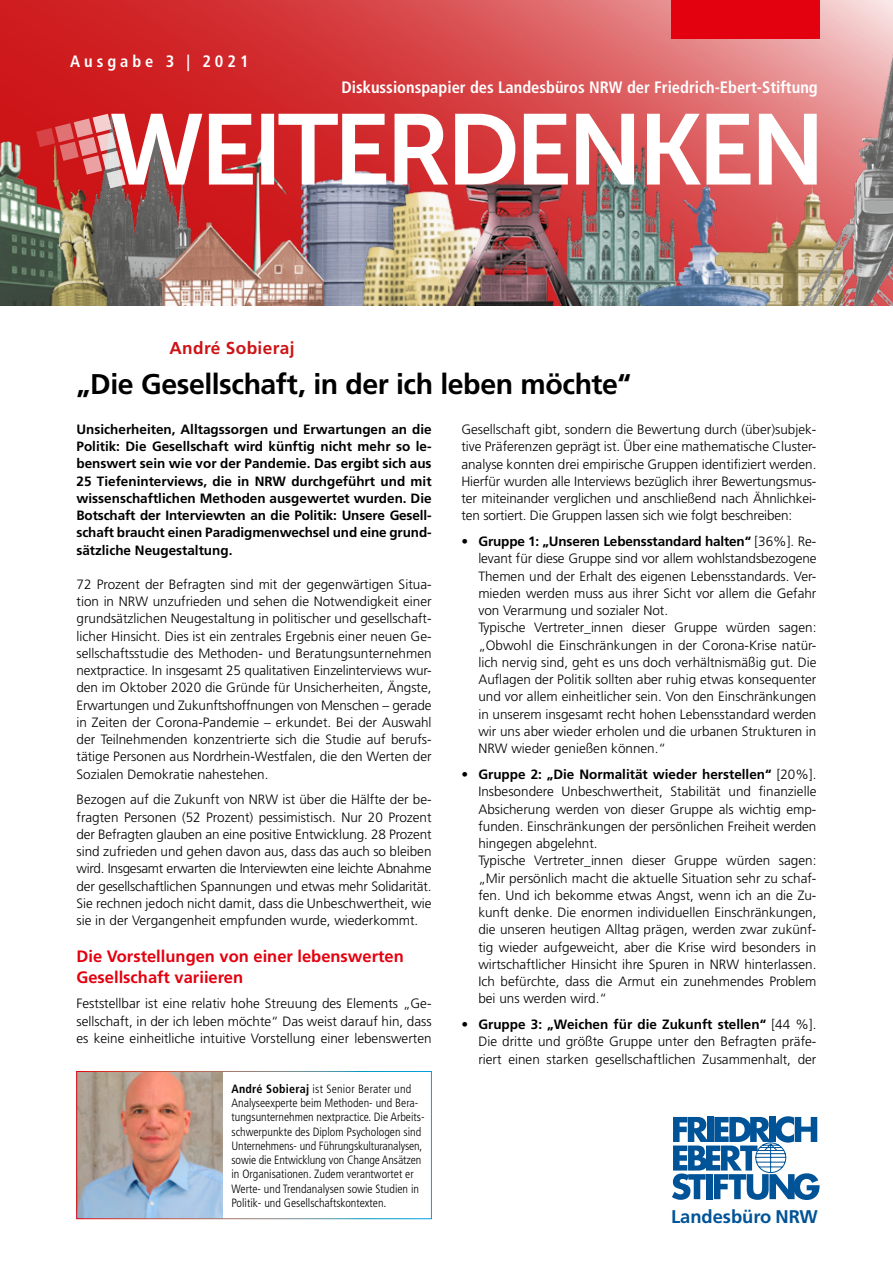
<style>
.page{position:relative;width:893px;height:1263px;background:#fff}
.page>*{position:absolute;margin:0;border:0;box-sizing:border-box;transform-origin:0 0}
.t1{font:700 28.5px "Frutiger";letter-spacing:-.015em;color:#000}
.t2{font:700 18.3px "Frutiger";color:#005397}
.t3{font:700 17.25px "Frutiger CE";letter-spacing:.02em;color:#cd1316}
.t4{font:700 condensed 16.5px "Frutiger";color:#fff}
.t5{font:700 16.5px/21px "Frutiger";color:#e3000f}
.t6{font:700 condensed 16.5px "Frutiger";letter-spacing:.24em;color:#fff}
.t7{font:300 13.5px/17.2px "Frutiger";color:#000;text-align:justify}
.t8{font:700 13.5px/17.2px "Frutiger CE";color:#000;text-align:justify}
.t9{font:300 condensed 12px/14.2px "Frutiger";color:#000}
.s1{font-weight:700}
.s2{font-family:"Frutiger";font-weight:300}
</style>
<div class="page">
<svg style="left:0;top:0;width:893px;height:204px;background:#d74446"></svg>
<img style="left:592px;top:185px;width:42px;height:121px">
<img style="left:64px;top:112px;width:133px;height:194px">
<img style="left:297px;top:185px;width:56px;height:121px">
<img style="left:774px;top:185px;width:23px;height:121px">
<img style="left:797px;top:7px;width:96px;height:299px">
<img style="left:221px;top:185px;width:76px;height:19px">
<img style="left:146px;top:204px;width:188px;height:102px">
<img style="left:0;top:133px;width:44px;height:173px">
<img style="left:44px;top:188px;width:68px;height:118px">
<img style="left:353px;top:185px;width:86px;height:121px">
<img style="left:634px;top:185px;width:140px;height:121px">
<img style="left:439px;top:185px;width:153px;height:121px">
<div style="left:671px;top:0;width:149px;height:38px;background:#e3000f"></div>
<svg style="left:672px;top:1116px;width:148px;height:84px"></svg>
<svg style="left:126px;top:114px;width:691px;height:71px"></svg>
<svg style="left:36px;top:114px;width:90px;height:74px;background:#d55f60"></svg>
<img style="left:78px;top:1073px;width:145px;height:144px">
<div style="left:76px;top:1071px;width:356px;height:148px;border:1px solid #fff"></div>
<p class="t6" style="left:70px;top:52px;width:180px">Ausgabe 3 | 2021</p>
<p class="t4" style="left:341px;top:78px;width:478px">Diskussionspapier des Landesbüros NRW der Friedrich-Ebert-Stiftung</p>
<p class="t3" style="left:170px;top:338px;width:126px">André Sobieraj</p>
<h1 class="t1" style="left:77px;top:368px;width:556px">„Die Gesellschaft, in der ich leben möchte“</h1>
<p class="t8" style="left:77px;top:420px;width:357px">Unsicherheiten, Alltagssorgen und Erwartungen an die Politik: Die Gesellschaft wird künftig nicht mehr so le&shy;benswert sein wie vor der Pandemie. Das ergibt sich aus 25 Tiefeninterviews, die in NRW durchgeführt und mit wissenschaftlichen Methoden ausgewertet wurden. Die Botschaft der Interviewten an die Politik: Unsere Gesell&shy;schaft braucht einen Paradigmenwechsel und eine grund&shy;sätzliche Neugestaltung.</p>
<p class="t7" style="left:77px;top:576px;width:357px">72 Prozent der Befragten sind mit der gegenwärtigen Situa&shy;tion in NRW unzufrieden und sehen die Notwendigkeit einer grundsätzlichen Neugestaltung in politischer und gesellschaft&shy;licher Hinsicht. Dies ist ein zentrales Ergebnis einer neuen Ge&shy;sellschaftsstudie des Methoden- und Beratungsunternehmen nextpractice. In insgesamt 25 qualitativen Einzelinterviews wur&shy;den im Oktober 2020 die Gründe für Unsicherheiten, Ängste, Erwartungen und Zukunftshoffnungen von Menschen – gerade in Zeiten der Corona-Pandemie – erkundet. Bei der Auswahl der Teilnehmenden konzentrierte sich die Studie auf berufs&shy;tätige Personen aus Nordrhein-Westfalen, die den Werten der Sozialen Demokratie nahestehen.</p>
<p class="t7" style="left:77px;top:791px;width:357px">Bezogen auf die Zukunft von NRW ist über die Hälfte der be&shy;fragten Personen (52 Prozent) pessimistisch. Nur 20 Prozent der Befragten glauben an eine positive Entwicklung. 28 Prozent sind zufrieden und gehen davon aus, dass das auch so bleiben wird. Insgesamt erwarten die Interviewten eine leichte Abnahme der gesellschaftlichen Spannungen und etwas mehr Solidarität.<br>Sie rechnen jedoch nicht damit, dass die Unbeschwertheit, wie sie in der Vergangenheit empfunden wurde, wiederkommt.</p>
<p class="t5" style="left:77px;top:945px;width:329px">Die Vorstellungen von einer lebenswerten<br>Gesellschaft variieren</p>
<p class="t7" style="left:77px;top:995px;width:357px">Feststellbar ist eine relativ hohe Streuung des Elements „Ge&shy;sellschaft, in der ich leben möchte“ Das weist darauf hin, dass es keine einheitliche intuitive Vorstellung einer lebenswerten</p>
<p class="t7" style="left:461px;top:421px;width:357px">Gesellschaft gibt, sondern die Bewertung durch (über)subjek&shy;tive Präferenzen geprägt ist. Über eine mathematische Cluster&shy;analyse konnten drei empirische Gruppen identifiziert werden.<br>Hierfür wurden alle Interviews bezüglich ihrer Bewertungsmus&shy;ter miteinander verglichen und anschließend nach Ähnlichkei&shy;ten sortiert. Die Gruppen lassen sich wie folgt beschreiben:</p>
<p class="t7" style="left:478px;top:533px;width:340px;text-align:left;text-indent:-17px">• <span class="s1">Gruppe 1: „Unseren Lebensstandard halten“</span> [36%]. Re&shy;levant für diese Gruppe sind vor allem wohlstandsbezogene Themen und der Erhalt des eigenen Lebensstandards. Ver&shy;mieden werden muss aus ihrer Sicht vor allem die Gefahr von Verarmung und sozialer Not.<br>Typische Vertreter_innen dieser Gruppe würden sagen: „Obwohl die Einschränkungen in der Corona-Krise natür&shy;lich nervig sind, geht es uns doch verhältnismäßig gut. Die Auflagen der Politik sollten aber ruhig etwas konsequenter und vor allem einheitlicher sein. Von den Einschränkungen in unserem insgesamt recht hohen Lebensstandard werden wir uns aber wieder erholen und die urbanen Strukturen in NRW wieder genießen können.“</p>
<p class="t8" style="left:461px;top:765px;width:357px"><span class="s2">•</span> Gruppe 2: „Die Normalität wieder herstellen“ <span class="s2">[20%].</span></p>
<p class="t7" style="left:478px;top:783px;width:340px;text-align:left">Insbesondere Unbeschwertheit, Stabilität und finanzielle Absicherung werden von dieser Gruppe als wichtig emp&shy;funden. Einschränkungen der persönlichen Freiheit werden hingegen abgelehnt.<br>Typische Vertreter_innen dieser Gruppe würden sagen: „Mir persönlich macht die aktuelle Situation sehr zu schaf&shy;fen. Und ich bekomme etwas Angst, wenn ich an die Zu&shy;kunft denke. Die enormen individuellen Einschränkungen, die unseren heutigen Alltag prägen, werden zwar zukünf&shy;tig wieder aufgeweicht, aber die Krise wird besonders in wirtschaftlicher Hinsicht ihre Spuren in NRW hinterlassen.<br>Ich befürchte, dass die Armut ein zunehmendes Problem bei uns werden wird.“</p>
<p class="t7" style="left:478px;top:1016px;width:340px;text-indent:-17px">• <span class="s1">Gruppe 3: „Weichen für die Zukunft stellen“</span> [44 %].<br>Die dritte und größte Gruppe unter den Befragten präfe&shy;riert einen starken gesellschaftlichen Zusammenhalt, der</p>
<p class="t9" style="left:231px;top:1082px;width:195px"><span class="s1">André Sobieraj</span> ist Senior Berater und Analyseexperte beim Methoden- und Bera&shy;tungsunternehmen nextpractice. Die Arbeits&shy;schwerpunkte des Diplom Psychologen sind Unternehmens- und Führungskulturanalysen, sowie die Entwicklung von Change Ansätzen in Organisationen. Zudem verantwortet er Werte- und Trendanalysen sowie Studien in Politik- und Gesellschaftskontexten.</p>
<h2 class="t2" style="left:671px;top:1206px;width:148px">Landesbüro NRW</h2>
</div>
